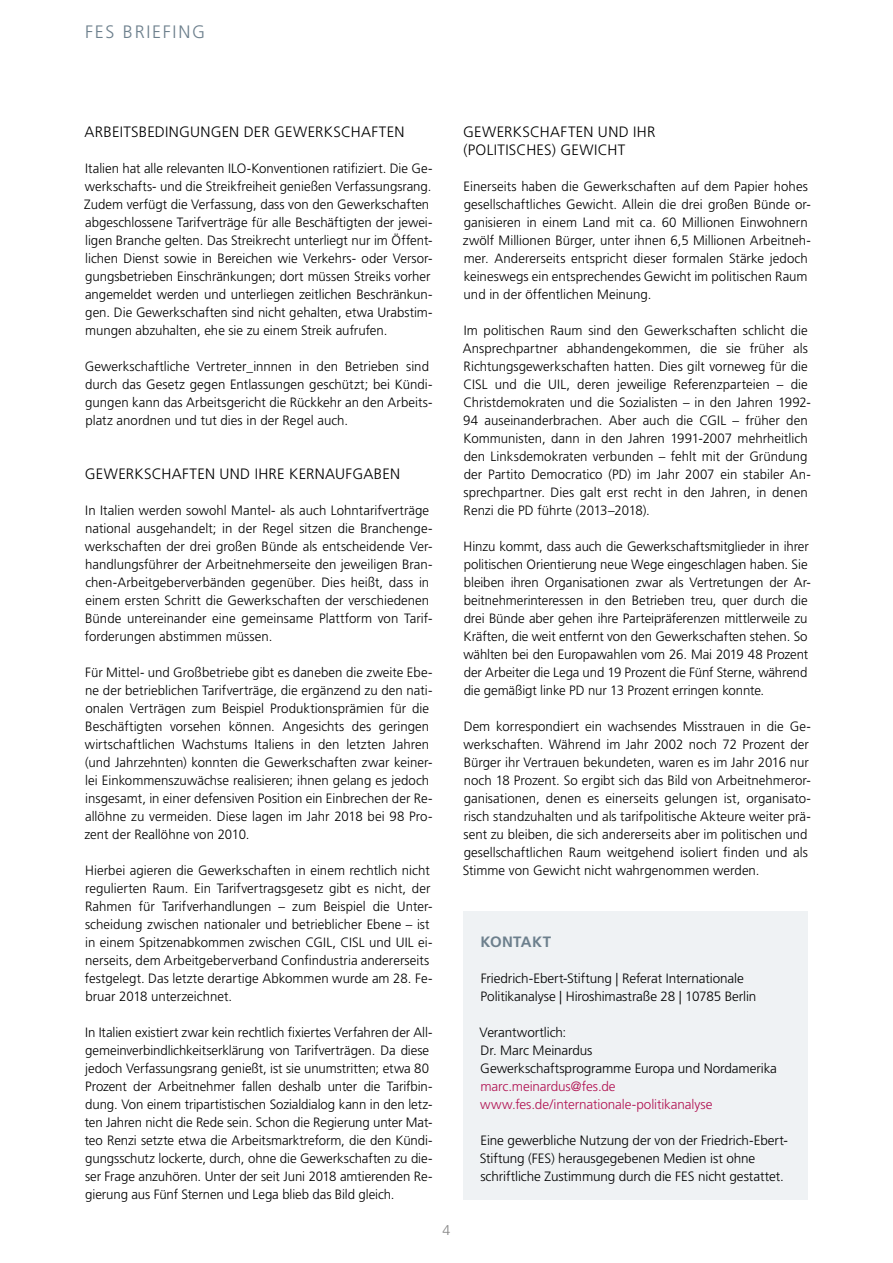
<style>
.page{position:relative;width:893px;height:1263px;background:#fff}
.page>*{position:absolute;margin:0;border:0;box-sizing:border-box;transform-origin:0 0}
.t1{font:300 18px "Frutiger LT Std";letter-spacing:.095em;color:#6d808d}
.t2{font:300 15px/18px "Frutiger LT Std";letter-spacing:.02em;color:#000}
.t3{font:700 15px "Frutiger LT Std";letter-spacing:.02em;color:#6d808d}
.t4{font:300 14.1px "Frutiger LT Std";color:#878787}
.t5{font:300 13.5px/18px "Frutiger LT Std";color:#000}
.t6{font:300 13.5px/18px "Frutiger LT Std";letter-spacing:-.01em;color:#b11252}
</style>
<div class="page">
<div style="left:463px;top:911px;width:345px;height:288px;background:#eff2f4"></div>
<h1 class="t1" style="left:85px;top:22px;width:122px">FES BRIEFING</h1>
<p class="t2" style="left:85px;top:123px;width:321px">ARBEITSBEDINGUNGEN DER GEWERKSCHAFTEN</p>
<p class="t5" style="left:84px;top:160px;width:350px">Italien hat alle relevanten ILO-Konventionen ratifiziert. Die Ge&shy;werkschafts- und die Streikfreiheit genießen Verfassungsrang.<br>Zudem verfügt die Verfassung, dass von den Gewerkschaften abgeschlossene Tarifverträge für alle Beschäftigten der jewei&shy;ligen Branche gelten. Das Streikrecht unterliegt nur im Öffent&shy;lichen Dienst sowie in Bereichen wie Verkehrs- oder Versor&shy;gungsbetrieben Einschränkungen; dort müssen Streiks vorher angemeldet werden und unterliegen zeitlichen Beschränkun&shy;gen. Die Gewerkschaften sind nicht gehalten, etwa Urabstim&shy;mungen abzuhalten, ehe sie zu einem Streik aufrufen.</p>
<p class="t5" style="left:85px;top:358px;width:349px">Gewerkschaftliche Vertreter_innnen in den Betrieben sind durch das Gesetz gegen Entlassungen geschützt; bei Kündi&shy;gungen kann das Arbeitsgericht die Rückkehr an den Arbeits&shy;platz anordnen und tut dies in der Regel auch.</p>
<p class="t2" style="left:85px;top:465px;width:317px">GEWERKSCHAFTEN UND IHRE KERNAUFGABEN</p>
<p class="t5" style="left:85px;top:502px;width:349px">In Italien werden sowohl Mantel- als auch Lohntarifverträge national ausgehandelt; in der Regel sitzen die Branchenge&shy;werkschaften der drei großen Bünde als entscheidende Ver&shy;handlungsführer der Arbeitnehmerseite den jeweiligen Bran&shy;chen-Arbeitgeberverbänden gegenüber. Dies heißt, dass in einem ersten Schritt die Gewerkschaften der verschiedenen Bünde untereinander eine gemeinsame Plattform von Tarif&shy;forderungen abstimmen müssen.</p>
<p class="t5" style="left:84px;top:664px;width:350px">Für Mittel- und Großbetriebe gibt es daneben die zweite Ebe&shy;ne der betrieblichen Tarifverträge, die ergänzend zu den nati&shy;onalen Verträgen zum Beispiel Produktionsprämien für die Beschäftigten vorsehen können. Angesichts des geringen wirtschaftlichen Wachstums Italiens in den letzten Jahren (und Jahrzehnten) konnten die Gewerkschaften zwar keiner&shy;lei Einkommenszuwächse realisieren; ihnen gelang es jedoch insgesamt, in einer defensiven Position ein Einbrechen der Re&shy;allöhne zu vermeiden. Diese lagen im Jahr 2018 bei 98 Pro&shy;zent der Reallöhne von 2010.</p>
<p class="t5" style="left:85px;top:862px;width:349px">Hierbei agieren die Gewerkschaften in einem rechtlich nicht regulierten Raum. Ein Tarifvertragsgesetz gibt es nicht, der Rahmen für Tarifverhandlungen – zum Beispiel die Unter&shy;scheidung zwischen nationaler und betrieblicher Ebene – ist in einem Spitzenabkommen zwischen CGIL, CISL und UIL ei&shy;nerseits, dem Arbeitgeberverband Confindustria andererseits festgelegt. Das letzte derartige Abkommen wurde am 28. Fe&shy;bruar 2018 unterzeichnet.</p>
<p class="t5" style="left:85px;top:1024px;width:349px">In Italien existiert zwar kein rechtlich fixiertes Verfahren der All&shy;gemeinverbindlichkeitserklärung von Tarifverträgen. Da diese jedoch Verfassungsrang genießt, ist sie unumstritten; etwa 80<br>Prozent der Arbeitnehmer fallen deshalb unter die Tarifbin&shy;dung. Von einem tripartistischen Sozialdialog kann in den letz&shy;ten Jahren nicht die Rede sein. Schon die Regierung unter Mat&shy;teo Renzi setzte etwa die Arbeitsmarktreform, die den Kündi&shy;gungsschutz lockerte, durch, ohne die Gewerkschaften zu die&shy;ser Frage anzuhören. Unter der seit Juni 2018 amtierenden Re&shy;gierung aus Fünf Sternen und Lega blieb das Bild gleich.</p>
<p class="t4" style="left:443px;top:1222px;width:9px">4</p>
<p class="t2" style="left:463px;top:123px;width:194px">GEWERKSCHAFTEN UND IHR (POLITISCHES) GEWICHT</p>
<p class="t5" style="left:463px;top:178px;width:350px">Einerseits haben die Gewerkschaften auf dem Papier hohes gesellschaftliches Gewicht. Allein die drei großen Bünde or&shy;ganisieren in einem Land mit ca. 60 Millionen Einwohnern zwölf Millionen Bürger, unter ihnen 6,5 Millionen Arbeitneh&shy;mer. Andererseits entspricht dieser formalen Stärke jedoch keineswegs ein entsprechendes Gewicht im politischen Raum und in der öffentlichen Meinung.</p>
<p class="t5" style="left:463px;top:322px;width:349px">Im politischen Raum sind den Gewerkschaften schlicht die Ansprechpartner abhandengekommen, die sie früher als Richtungsgewerkschaften hatten. Dies gilt vorneweg für die CISL und die UIL, deren jeweilige Referenzparteien – die Christdemokraten und die Sozialisten – in den Jahren 1992- 94 auseinanderbrachen. Aber auch die CGIL – früher den Kommunisten, dann in den Jahren 1991-2007 mehrheitlich den Linksdemokraten verbunden – fehlt mit der Gründung der Partito Democratico (PD) im Jahr 2007 ein stabiler An&shy;sprechpartner. Dies galt erst recht in den Jahren, in denen Renzi die PD führte (2013–2018).</p>
<p class="t5" style="left:463px;top:538px;width:349px">Hinzu kommt, dass auch die Gewerkschaftsmitglieder in ihrer politischen Orientierung neue Wege eingeschlagen haben. Sie bleiben ihren Organisationen zwar als Vertretungen der Ar&shy;beitnehmerinteressen in den Betrieben treu, quer durch die drei Bünde aber gehen ihre Parteipräferenzen mittlerweile zu Kräften, die weit entfernt von den Gewerkschaften stehen. So wählten bei den Europawahlen vom 26. Mai 2019 48 Prozent der Arbeiter die Lega und 19 Prozent die Fünf Sterne, während die gemäßigt linke PD nur 13 Prozent erringen konnte.</p>
<p class="t5" style="left:463px;top:718px;width:350px">Dem korrespondiert ein wachsendes Misstrauen in die Ge&shy;werkschaften. Während im Jahr 2002 noch 72 Prozent der Bürger ihr Vertrauen bekundeten, waren es im Jahr 2016 nur noch 18 Prozent. So ergibt sich das Bild von Arbeitnehmeror&shy;ganisationen, denen es einerseits gelungen ist, organisato&shy;risch standzuhalten und als tarifpolitische Akteure weiter prä&shy;sent zu bleiben, die sich andererseits aber im politischen und gesellschaftlichen Raum weitgehend isoliert finden und als Stimme von Gewicht nicht wahrgenommen werden.</p>
<p class="t3" style="left:480px;top:933px;width:72px">KONTAKT</p>
<p class="t5" style="left:481px;top:970px;width:277px">Friedrich-Ebert-Stiftung | Referat Internationale<br>Politikanalyse | Hiroshimastraße 28 | 10785 Berlin</p>
<p class="t5" style="left:480px;top:1024px;width:299px">Verantwortlich:<br>Dr. Marc Meinardus<br>Gewerkschaftsprogramme Europa und Nordamerika</p>
<p class="t6" style="left:480px;top:1078px;width:234px">marc.meinardus@fes.de www.fes.de/internationale-politikanalyse</p>
<p class="t5" style="left:480px;top:1132px;width:310px">Eine gewerbliche Nutzung der von der Friedrich-Ebert-<br>Stiftung (FES) herausgegebenen Medien ist ohne schriftliche Zustimmung durch die FES nicht gestattet.</p>
</div>
